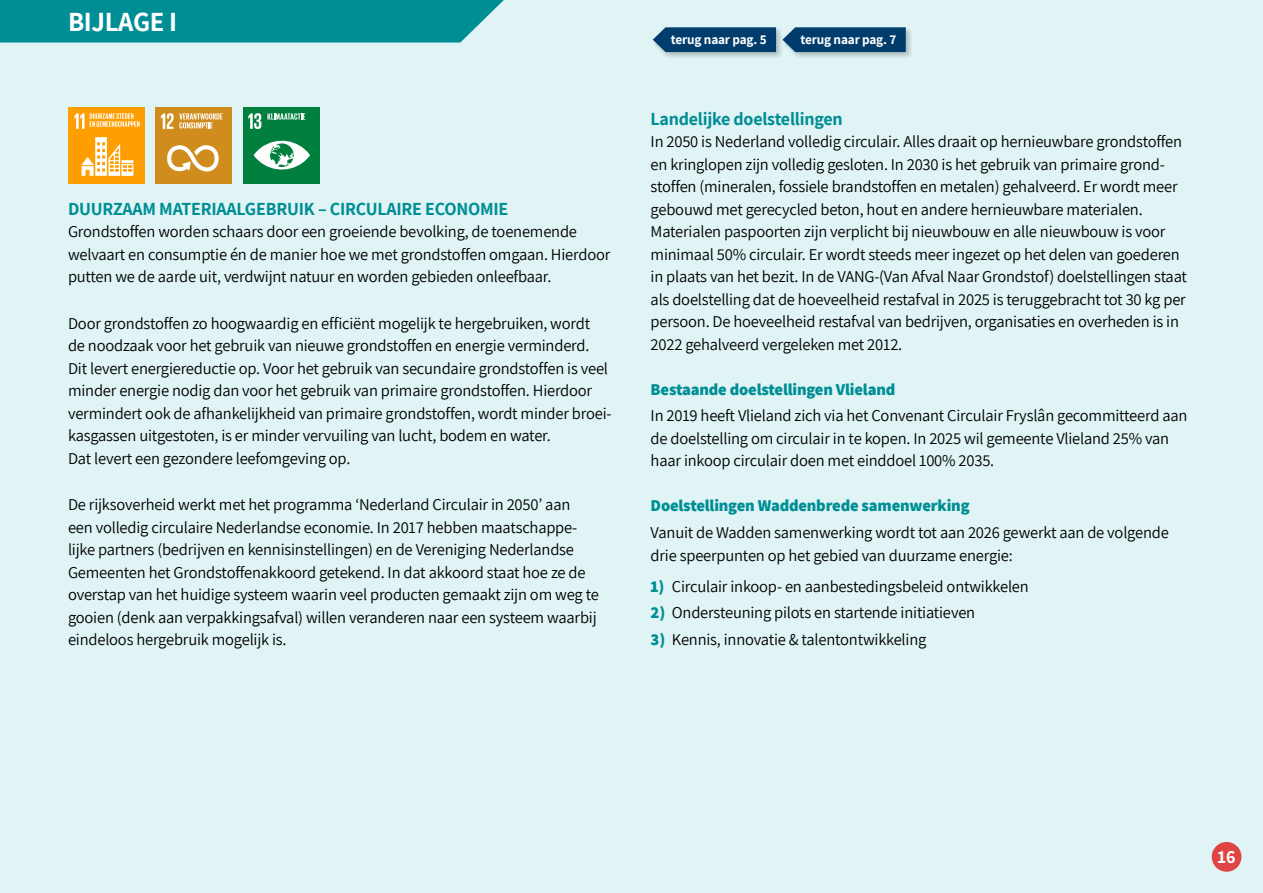
<style>
.page{position:relative;width:1263px;height:893px;background:#e0f4f5}
.page>*{position:absolute;margin:0;border:0;box-sizing:border-box;transform-origin:0 0}
.chapeau{font:700 27px "Assistant";letter-spacing:-.01em;color:#fff}
.TK_donkerblauw{font:700 18px "Assistant";letter-spacing:-.01em;color:#008e95}
.t1{font:700 18px "Assistant";color:#fff}
.Platte_tekst{font:16.5px/22.5px "Assistant";letter-spacing:-.01em;color:#000}
.opsomming_vet_blauw{font:16.5px "Assistant";letter-spacing:-.01em;color:#000}
.opsomming_vet_blauw-2{font:800 16.5px "Assistant";letter-spacing:-.01em;color:#008e95}
.TK_donkerblauw-2{font:700 13.35px "Assistant";letter-spacing:-.01em;color:#fff}
.s1{font-weight:800;color:#008e95}
</style>
<div class="page">
<div style="left:1212px;top:842px;width:29px;height:30px;background:#df4544;border-radius:50%"></div>
<div style="left:0;top:0;width:504px;height:43px;background:#008e95"></div>
<div style="left:155px;top:107px;width:76px;height:76px;background:#d18c1e"></div>
<svg style="left:167px;top:145px;width:52px;height:26px"></svg>
<svg style="left:161px;top:113px;width:62px;height:16px"></svg>
<div style="left:69px;top:107px;width:76px;height:76px;background:#ff9e00"></div>
<svg style="left:82px;top:137px;width:51px;height:39px"></svg>
<svg style="left:74px;top:113px;width:66px;height:16px"></svg>
<div style="left:243px;top:107px;width:76px;height:76px;background:#007f3e"></div>
<svg style="left:248px;top:113px;width:13px;height:16px"></svg>
<svg style="left:254px;top:140px;width:56px;height:30px"></svg>
<svg style="left:267px;top:113px;width:38px;height:7px"></svg>
<div style="left:651px;top:26px;width:133px;height:34px;background:#000;opacity:.22"></div>
<svg style="left:653px;top:27px;width:123px;height:25px;background:#0d4874"></svg>
<div style="left:781px;top:26px;width:132px;height:34px;background:#000;opacity:.22"></div>
<svg style="left:782px;top:27px;width:124px;height:25px;background:#0f4975"></svg>
<p class="chapeau" style="left:68px;top:3px;width:111px">BIJLAGE I</p>
<p class="TK_donkerblauw" style="left:68px;top:196px;width:442px">DUURZAAM MATERIAALGEBRUIK – CIRCULAIRE ECONOMIE</p>
<p class="Platte_tekst" style="left:68px;top:220px;width:544px">Grondstoffen worden schaars door een groeiende bevolking, de toenemende welvaart en consumptie én de manier hoe we met grondstoffen omgaan. Hierdoor putten we de aarde uit, verdwijnt natuur en worden gebieden onleefbaar.</p>
<p class="Platte_tekst" style="left:68px;top:311px;width:545px">Door grondstoffen zo hoogwaardig en efficiënt mogelijk te hergebruiken, wordt<br>de noodzaak voor het gebruik van nieuwe grondstoffen en energie verminderd.<br>Dit levert energiereductie op. Voor het gebruik van secundaire grondstoffen is veel minder energie nodig dan voor het gebruik van primaire grondstoffen. Hierdoor vermindert ook de afhankelijkheid van primaire grondstoffen, wordt minder broei&shy;kasgassen uitgestoten, is er minder vervuiling van lucht, bodem en water.<br>Dat levert een gezondere leefomgeving op.</p>
<p class="Platte_tekst" style="left:68px;top:493px;width:532px">De rijksoverheid werkt met het programma ‘Nederland Circulair in 2050’ aan een volledig circulaire Nederlandse economie. In 2017 hebben maatschappe&shy;lijke partners (bedrijven en kennisinstellingen) en de Vereniging Nederlandse Gemeenten het Grondstoffenakkoord getekend. In dat akkoord staat hoe ze de overstap van het huidige systeem waarin veel producten gemaakt zijn om weg te gooien (denk aan verpakkingsafval) willen veranderen naar een systeem waarbij eindeloos hergebruik mogelijk is.</p>
<p class="TK_donkerblauw-2" style="left:671px;top:30px;width:97px">terug naar pag. 5</p>
<p class="TK_donkerblauw-2" style="left:800px;top:30px;width:97px">terug naar pag. 7</p>
<p class="TK_donkerblauw" style="left:651px;top:106px;width:194px">Landelijke doelstellingen</p>
<p class="Platte_tekst" style="left:651px;top:130px;width:538px">In 2050 is Nederland volledig circulair. Alles draait op hernieuwbare grondstoffen en kringlopen zijn volledig gesloten. In 2030 is het gebruik van primaire grond&shy;stoffen (mineralen, fossiele brandstoffen en metalen) gehalveerd. Er wordt meer gebouwd met gerecycled beton, hout en andere hernieuwbare materialen.<br>Materialen paspoorten zijn verplicht bij nieuwbouw en alle nieuwbouw is voor minimaal 50% circulair. Er wordt steeds meer ingezet op het delen van goederen in plaats van het bezit. In de VANG-(Van Afval Naar Grondstof) doelstellingen staat als doelstelling dat de hoeveelheid restafval in 2025 is teruggebracht tot 30 kg per persoon. De hoeveelheid restafval van bedrijven, organisaties en overheden is in 2022 gehalveerd vergeleken met 2012.</p>
<p class="opsomming_vet_blauw-2" style="left:651px;top:378px;width:246px">Bestaande doelstellingen Vlieland</p>
<p class="Platte_tekst" style="left:651px;top:404px;width:538px">In 2019 heeft Vlieland zich via het Convenant Circulair Fryslân gecommitteerd aan de doelstelling om circulair in te kopen. In 2025 wil gemeente Vlieland 25% van haar inkoop circulair doen met einddoel 100% 2035.</p>
<p class="opsomming_vet_blauw-2" style="left:651px;top:495px;width:321px">Doelstellingen Waddenbrede samenwerking</p>
<p class="Platte_tekst" style="left:651px;top:521px;width:520px">Vanuit de Wadden samenwerking wordt tot aan 2026 gewerkt aan de volgende drie speerpunten op het gebied van duurzame energie:</p>
<p class="opsomming_vet_blauw" style="left:651px;top:575px;width:380px"><span class="s1">1)</span> Circulair inkoop- en aanbestedingsbeleid ontwikkelen</p>
<p class="opsomming_vet_blauw" style="left:651px;top:602px;width:326px"><span class="s1">2)</span> Ondersteuning pilots en startende initiatieven</p>
<p class="opsomming_vet_blauw" style="left:651px;top:628px;width:277px"><span class="s1">3)</span> Kennis, innovatie &amp; talentontwikkeling</p>
<p class="t1" style="left:1217px;top:844px;width:20px">16</p>
</div>
